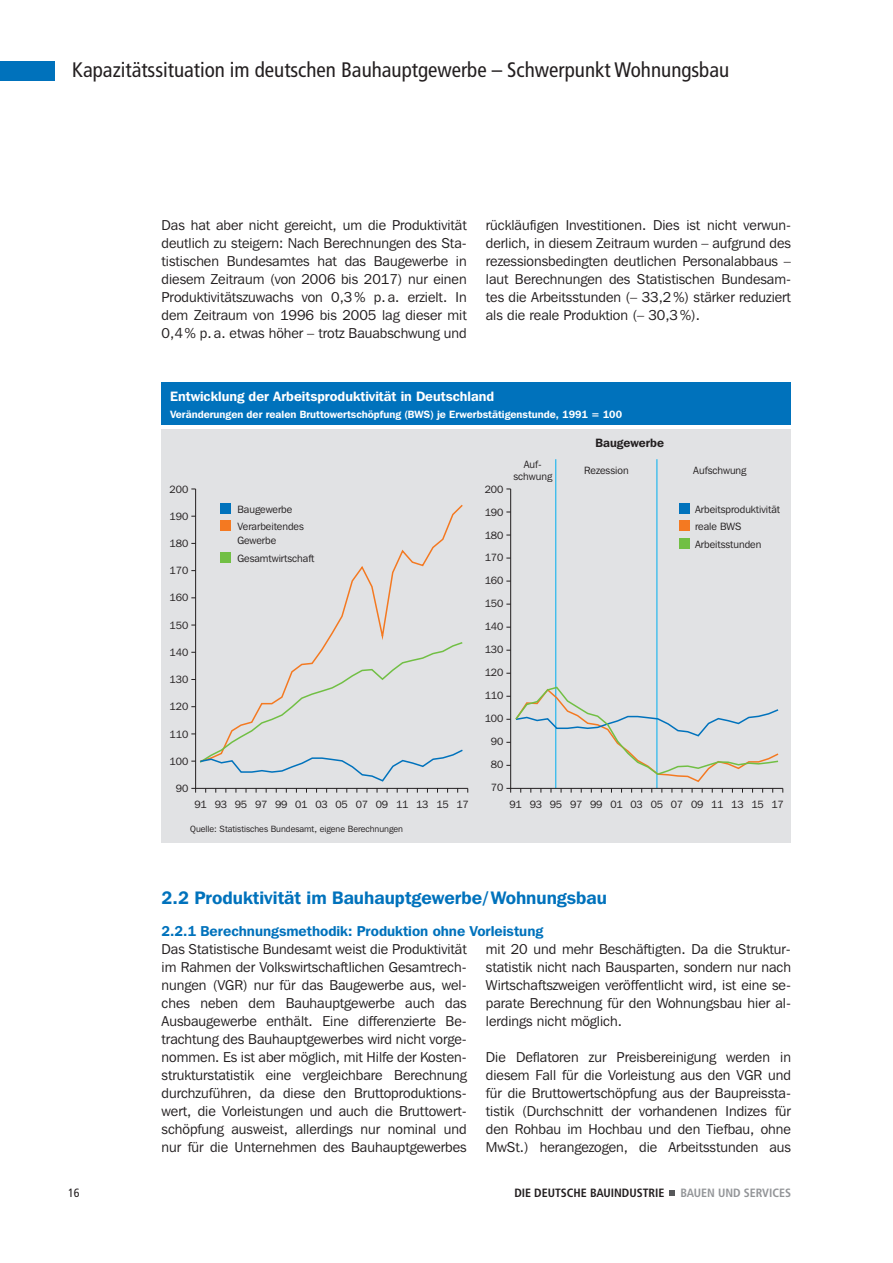
<style>
.page{position:relative;width:893px;height:1263px;background:#fff}
.page>*{position:absolute;margin:0;border:0;box-sizing:border-box;transform-origin:0 0}
.t1{font:condensed 21px "Frutiger";color:#231f20}
.t2{font:600 18px "Franklin Gothic IT Cby BT";color:#0072bc}
.t3{font:14.25px/18px "Franklin Gothic IT Cby BT";color:#231f20;text-align:justify}
.t4{font:600 14.25px "Franklin Gothic IT Cby BT";color:#0072bc}
.t5{font:600 13.5px "Franklin Gothic IT Cby BT";color:#fff}
.t6{font:700 condensed 12px "Frutiger";color:#231f20}
.t7{font:700 condensed 12px "Frutiger";color:#939598}
.t8{font:600 12px "Franklin Gothic IT Cby BT";color:#231f20}
.t9{font:condensed 12px "Frutiger";color:#231f20}
.t10{font:10.5px/23px "Franklin Gothic IT Cby BT";color:#231f20}
.t11{font:600 10.5px "Franklin Gothic IT Cby BT";color:#fff}
.t12{font:10.5px "Franklin Gothic IT Cby BT";letter-spacing:-.025em;color:#231f20}
.t13{font:9px "Franklin Gothic IT Cby BT";color:#231f20}
</style>
<div class="page">
<div style="left:0;top:62px;width:54px;height:19px;background:#0072bc"></div>
<svg style="left:670px;top:1191px;width:5px;height:5px"></svg>
<div style="left:162px;top:429px;width:629px;height:414px;background:#e1e2e4"></div>
<div style="left:162px;top:383px;width:629px;height:42px;background:#0072bc"></div>
<hr style="left:195px;top:489px;width:1px;height:304px;background:#231f20">
<div style="left:679px;top:503px;width:11px;height:10px;background:#0072bc"></div>
<div style="left:679px;top:521px;width:11px;height:10px;background:#f47921"></div>
<div style="left:679px;top:538px;width:11px;height:11px;background:#71bf44"></div>
<hr style="left:510px;top:489px;width:1px;height:304px;background:#231f20">
<hr style="left:555px;top:459px;width:1px;height:329px;background:#00aeef">
<hr style="left:657px;top:459px;width:1px;height:329px;background:#00aeef">
<svg style="left:220px;top:503px;width:243px;height:138px"></svg>
<svg style="left:191px;top:641px;width:277px;height:152px"></svg>
<svg style="left:506px;top:686px;width:277px;height:107px"></svg>
<h1 class="t1" style="left:72px;top:61px;width:658px">Kapazitätssituation im deutschen Bauhauptgewerbe – Schwerpunkt Wohnungsbau</h1>
<p class="t3" style="left:162px;top:218px;width:307px">Das hat aber nicht gereicht, um die Produktivität deutlich zu steigern: Nach Berechnungen des Sta&shy;tistischen Bundesamtes hat das Baugewerbe in diesem Zeitraum (von 2006 bis 2017) nur einen Produktivitätszuwachs von 0,3 % p. a. erzielt. In dem Zeitraum von 1996 bis 2005 lag dieser mit 0,4 % p. a. etwas höher – trotz Bauabschwung und</p>
<p class="t3" style="left:486px;top:218px;width:307px">rückläufigen Investitionen. Dies ist nicht verwun&shy;derlich, in diesem Zeitraum wurden – aufgrund des rezessionsbedingten deutlichen Personalabbaus – laut Berechnungen des Statistischen Bundesam&shy;tes die Arbeitsstunden (– 33,2 %) stärker reduziert als die reale Produktion (– 30,3 %).</p>
<p class="t5" style="left:170px;top:391px;width:325px">Entwicklung der Arbeitsproduktivität in Deutschland</p>
<p class="t11" style="left:170px;top:410px;width:453px">Veränderungen der realen Bruttowertschöpfung (BWS) je Erwerbstätigenstunde, 1991 = 100</p>
<p class="t8" style="left:595px;top:439px;width:70px">Baugewerbe</p>
<p class="t10" style="left:513px;top:460px;width:40px;line-height:12px;text-align:center">Auf&shy;schwung</p>
<p class="t10" style="left:584px;top:460px;width:46px">Rezession</p>
<p class="t10" style="left:693px;top:460px;width:55px">Aufschwung</p>
<p class="t10" style="left:170px;top:479px;width:20px">200</p>
<p class="t10" style="left:170px;top:506px;width:20px">190</p>
<p class="t10" style="left:170px;top:533px;width:20px">180</p>
<p class="t10" style="left:170px;top:560px;width:20px">170</p>
<p class="t10" style="left:170px;top:587px;width:20px">160</p>
<p class="t10" style="left:170px;top:615px;width:20px">150</p>
<p class="t10" style="left:170px;top:642px;width:20px">140</p>
<p class="t10" style="left:170px;top:669px;width:20px">130</p>
<p class="t10" style="left:170px;top:696px;width:20px">120</p>
<p class="t10" style="left:170px;top:723px;width:20px">110</p>
<p class="t10" style="left:170px;top:751px;width:20px">100</p>
<p class="t10" style="left:176px;top:778px;width:14px">90</p>
<p class="t10" style="left:237px;top:501px;width:68px;line-height:17.7px">Baugewerbe<br>Verarbeitendes</p>
<p class="t10" style="left:237px;top:532px;width:79px;line-height:17.7px">Gewerbe<br>Gesamtwirtschaft</p>
<p class="t10" style="left:485px;top:479px;width:20px;text-align:center">200<br>190<br>180<br>170<br>160<br>150<br>140<br>130<br>120<br>110<br>100<br>90<br>80<br>70</p>
<p class="t10" style="left:695px;top:501px;width:87px;line-height:17.7px">Arbeitsproduktivität reale BWS<br>Arbeitsstunden</p>
<p class="t12" style="left:194px;top:801px;width:276px">91 93 95 97 99 01 03 05 07 09 11 13 15 17</p>
<p class="t12" style="left:509px;top:801px;width:276px">91 93 95 97 99 01 03 05 07 09 11 13 15 17</p>
<p class="t13" style="left:190px;top:826px;width:214px">Quelle: Statistisches Bundesamt, eigene Berechnungen</p>
<p class="t2" style="left:162px;top:892px;width:447px">2.2 Produktivität im Bauhauptgewerbe/ Wohnungsbau</p>
<p class="t3" style="left:162px;top:942px;width:307px">Das Statistische Bundesamt weist die Produktivität im Rahmen der Volkswirtschaftlichen Gesamtrech&shy;nungen (VGR) nur für das Baugewerbe aus, wel&shy;ches neben dem Bauhauptgewerbe auch das Ausbaugewerbe enthält. Eine differenzierte Be&shy;trachtung des Bauhauptgewerbes wird nicht vorge&shy;nommen. Es ist aber möglich, mit Hilfe der Kosten&shy;strukturstatistik eine vergleichbare Berechnung durchzuführen, da diese den Bruttoproduktions&shy;wert, die Vorleistungen und auch die Bruttowert&shy;schöpfung ausweist, allerdings nur nominal und nur für die Unternehmen des Bauhauptgewerbes</p>
<p class="t3" style="left:486px;top:942px;width:307px">mit 20 und mehr Beschäftigten. Da die Struktur&shy;statistik nicht nach Bausparten, sondern nur nach Wirtschaftszweigen veröffentlicht wird, ist eine se&shy;parate Berechnung für den Wohnungsbau hier al&shy;lerdings nicht möglich.</p>
<p class="t4" style="left:162px;top:926px;width:383px">2.2.1 Berechnungsmethodik: Produktion ohne Vorleistung</p>
<p class="t3" style="left:486px;top:1050px;width:307px">Die Deflatoren zur Preisbereinigung werden in diesem Fall für die Vorleistung aus den VGR und für die Bruttowertschöpfung aus der Baupreissta&shy;tistik (Durchschnitt der vorhandenen Indizes für den Rohbau im Hochbau und den Tiefbau, ohne MwSt.) herangezogen, die Arbeitsstunden aus</p>
<p class="t9" style="left:68px;top:1188px;width:13px">16</p>
<p class="t6" style="left:514px;top:1188px;width:152px">DIE DEUTSCHE BAUINDUSTRIE</p>
<p class="t7" style="left:680px;top:1188px;width:112px">BAUEN UND SERVICES</p>
</div>
